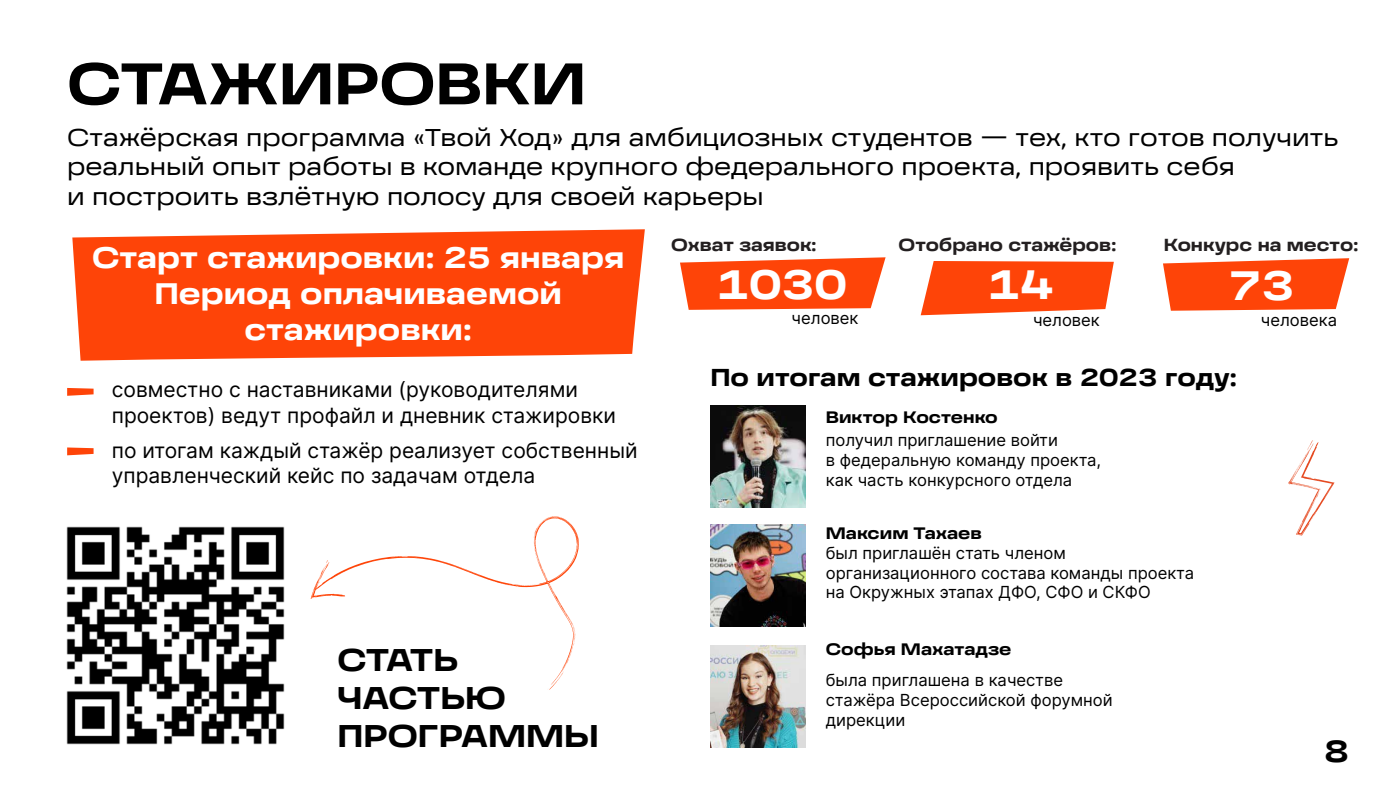
<style>
.page{position:relative;width:1400px;height:788px;background:#fff}
.page>*{position:absolute;margin:0;border:0;box-sizing:border-box;transform-origin:0 0}
.t1{font:700 58.62px "Grandis Extended";color:#000}
.t2{font:700 41.12px "Grandis Extended";color:#fff}
.t3{font:700 31.5px/37.8px "Grandis Extended";color:#000}
.t4{font:700 30.62px "Grandis Extended";color:#000}
.t5{font:700 29.75px/35.7px "Grandis Extended";color:#fff;text-align:center}
.t6{font:24.5px/29.4px "Grandis Extended";color:#000}
.t7{font:700 24.5px "Grandis Extended";color:#000}
.t8{font:21px/25.2px "Inter";color:#000}
.t9{font:700 17.5px "Grandis Extended";color:#231f20}
.t10{font:16.62px/19.9px "Inter";color:#000}
.t11{font:700 16.62px "Grandis Extended";color:#000}
</style>
<div class="page">
<svg style="left:1163px;top:258px;width:186px;height:53px;background:#fe5b27"></svg>
<svg style="left:680px;top:257px;width:206px;height:53px;background:#fe5c27"></svg>
<svg style="left:921px;top:261px;width:193px;height:54px;background:#fe5924"></svg>
<img style="left:66px;top:526px;width:219px;height:219px">
<img style="left:710px;top:524px;width:95px;height:102px">
<img style="left:710px;top:405px;width:95px;height:102px">
<img style="left:710px;top:645px;width:95px;height:102px">
<svg style="left:72px;top:229px;width:573px;height:131px;background:#fe511a"></svg>
<svg style="left:67px;top:388px;width:27px;height:8px"></svg>
<svg style="left:67px;top:447px;width:27px;height:8px"></svg>
<svg style="left:345px;top:516px;width:234px;height:174px"></svg>
<svg style="left:311px;top:560px;width:34px;height:38px"></svg>
<svg style="left:1288px;top:440px;width:47px;height:95px"></svg>
<h1 class="t1" style="left:67px;top:46px;width:521px">СТАЖИРОВКИ</h1>
<h3 class="t6" style="left:67px;top:122px;width:1273px">Стажёрская программа «Твой Ход» для амбициозных студентов — тех, кто готов получить реальный опыт работы в команде крупного федерального проекта, проявить себя<br>и построить взлётную полосу для своей карьеры</h3>
<h3 class="t5" style="left:92px;top:239px;width:534px">Старт стажировки: 25 января<br>Период оплачиваемой стажировки:</h3>
<p class="t8" style="left:112px;top:376px;width:506px">совместно с наставниками (руководителями проектов) ведут профайл и дневник стажировки</p>
<p class="t8" style="left:112px;top:437px;width:527px">по итогам каждый стажёр реализует собственный управленческий кейс по задачам отдела</p>
<h3 class="t3" style="left:338px;top:640px;width:263px">СТАТЬ<br>ЧАСТЬЮ<br>ПРОГРАММЫ</h3>
<p class="t9" style="left:671px;top:233px;width:147px">Охват заявок:</p>
<h2 class="t2" style="left:716px;top:258px;width:132px">1030</h2>
<p class="t10" style="left:792px;top:307px;width:68px">человек</p>
<p class="t9" style="left:899px;top:233px;width:219px">Отобрано стажёров:</p>
<h2 class="t2" style="left:988px;top:258px;width:67px">14</h2>
<p class="t10" style="left:1033px;top:309px;width:68px">человек</p>
<p class="t9" style="left:1164px;top:233px;width:196px">Конкурс на место:</p>
<h2 class="t2" style="left:1229px;top:259px;width:67px">73</h2>
<p class="t10" style="left:1261px;top:310px;width:78px">человека</p>
<h3 class="t7" style="left:710px;top:362px;width:528px">По итогам стажировок в 2023 году:</h3>
<p class="t11" style="left:826px;top:406px;width:173px">Виктор Костенко</p>
<p class="t10" style="left:826px;top:430px;width:277px">получил приглашение войти<br>в федеральную команду проекта, как часть конкурсного отдела</p>
<p class="t11" style="left:826px;top:522px;width:158px">Максим Тахаев</p>
<p class="t10" style="left:826px;top:542px;width:370px">был приглашён стать членом организационного состава команды проекта на Окружных этапах ДФО, СФО и СКФО</p>
<p class="t11" style="left:826px;top:638px;width:187px">Софья Махатадзе</p>
<p class="t10" style="left:826px;top:669px;width:288px">была приглашена в качестве стажёра Всероссийской форумной дирекции</p>
<h3 class="t4" style="left:1325px;top:731px;width:26px">8</h3>
</div>
